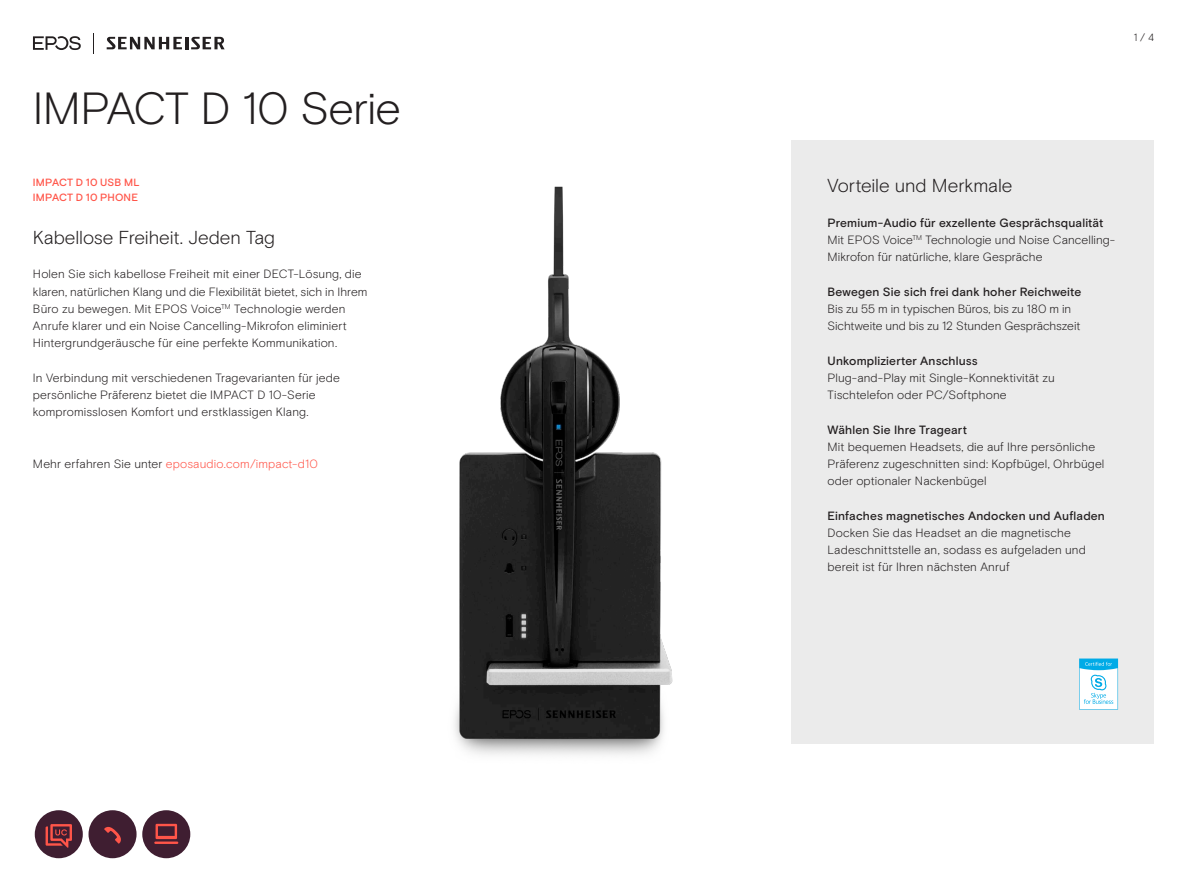
<style>
.page{position:relative;width:1187px;height:893px;background:#fff}
.page>*{position:absolute;margin:0;border:0;box-sizing:border-box;transform-origin:0 0}
.t1{font:300 45px "EPOS Basis";letter-spacing:-.025em;color:#231f20}
.t2{font:300 18.75px "EPOS Basis";letter-spacing:-.01em;color:#231f20}
.t3{font:300 12px/17.2px "EPOS Basis";letter-spacing:.01em;color:#231f20}
.t4{font:500 12px "EPOS Basis";letter-spacing:.015em;color:#231f20}
.t5{font:300 12px "EPOS Basis";letter-spacing:.01em;color:#ff5549}
.t6{font:500 10.5px/15px "EPOS Basis";letter-spacing:.015em;color:#ff5549}
.t7{font:300 10.5px "EPOS Basis";color:#231f20}
.s1{color:#231f20}
.s2{font-weight:500}
</style>
<div class="page">
<img style="left:454px;top:186px;width:219px;height:569px">
<svg style="left:93px;top:33px;width:1px;height:20px"></svg>
<svg style="left:107px;top:37px;width:118px;height:12px"></svg>
<svg style="left:33px;top:36px;width:48px;height:14px"></svg>
<div style="left:791px;top:140px;width:362px;height:604px;background:#ebebeb"></div>
<div style="left:35px;top:810px;width:48px;height:48px;background:#3f1e31;border-radius:50%"></div>
<svg style="left:46px;top:824px;width:26px;height:24px"></svg>
<div style="left:142px;top:810px;width:48px;height:48px;background:#3f1e31;border-radius:50%"></div>
<svg style="left:155px;top:824px;width:22px;height:15px"></svg>
<hr style="left:154px;top:841px;width:24px;height:3px;background:#ff5549">
<div style="left:88px;top:810px;width:48px;height:48px;background:#3f1e31;border-radius:50%"></div>
<svg style="left:104px;top:826px;width:17px;height:18px"></svg>
<svg style="left:1079px;top:658px;width:38px;height:52px;background:#b3e5f7"></svg>
<h1 class="t1" style="left:33px;top:88px;width:369px">IMPACT D 10 Serie</h1>
<p class="t6" style="left:33px;top:176px;width:108px">IMPACT D 10 USB ML<br>IMPACT D 10 PHONE</p>
<h2 class="t2" style="left:33px;top:229px;width:243px">Kabellose Freiheit. Jeden Tag</h2>
<p class="t3" style="left:33px;top:266px;width:336px">Holen Sie sich kabellose Freiheit mit einer DECT-Lösung, die klaren, natürlichen Klang und die Flexibilität bietet, sich in Ihrem Büro zu bewegen. Mit EPOS Voice<sup>TM</sup> Technologie werden Anrufe klarer und ein Noise Cancelling-Mikrofon eliminiert Hintergrundgeräusche für eine perfekte Kommunikation.</p>
<p class="t3" style="left:33px;top:370px;width:308px">In Verbindung mit verschiedenen Tragevarianten für jede persönliche Präferenz bietet die IMPACT D 10-Serie kompromisslosen Komfort und erstklassigen Klang.</p>
<p class="t5" style="left:33px;top:459px;width:286px"><span class="s1">Mehr erfahren Sie unter</span> eposaudio.com/impact-d10</p>
<p class="t7" style="left:1133px;top:33px;width:22px">1 / 4</p>
<h2 class="t2" style="left:827px;top:177px;width:186px">Vorteile und Merkmale</h2>
<p class="t3" style="left:827px;top:214px;width:289px"><span class="s2">Premium-Audio für exzellente Gesprächsqualität<br></span>Mit EPOS Voice<sup>TM</sup> Technologie und Noise Cancelling-<br>Mikrofon für natürliche, klare Gespräche</p>
<p class="t4" style="left:827px;top:286px;width:255px">Bewegen Sie sich frei dank hoher Reichweite</p>
<p class="t3" style="left:827px;top:301px;width:254px">Bis zu 55 m in typischen Büros, bis zu 180 m in<br>Sichtweite und bis zu 12 Stunden Gesprächszeit</p>
<p class="t4" style="left:827px;top:355px;width:152px">Unkomplizierter Anschluss</p>
<p class="t3" style="left:827px;top:370px;width:229px">Plug-and-Play mit Single-Konnektivität zu<br>Tischtelefon oder PC/Softphone</p>
<p class="t4" style="left:827px;top:424px;width:141px">Wählen Sie Ihre Trageart</p>
<p class="t3" style="left:827px;top:439px;width:278px">Mit bequemen Headsets, die auf Ihre persönliche<br>Präferenz zugeschnitten sind: Kopfbügel, Ohrbügel oder optionaler Nackenbügel</p>
<p class="t4" style="left:827px;top:511px;width:279px">Einfaches magnetisches Andocken und Aufladen</p>
<p class="t3" style="left:827px;top:525px;width:260px">Docken Sie das Headset an die magnetische<br>Ladeschnittstelle an, sodass es aufgeladen und bereit ist für Ihren nächsten Anruf</p>
</div>
